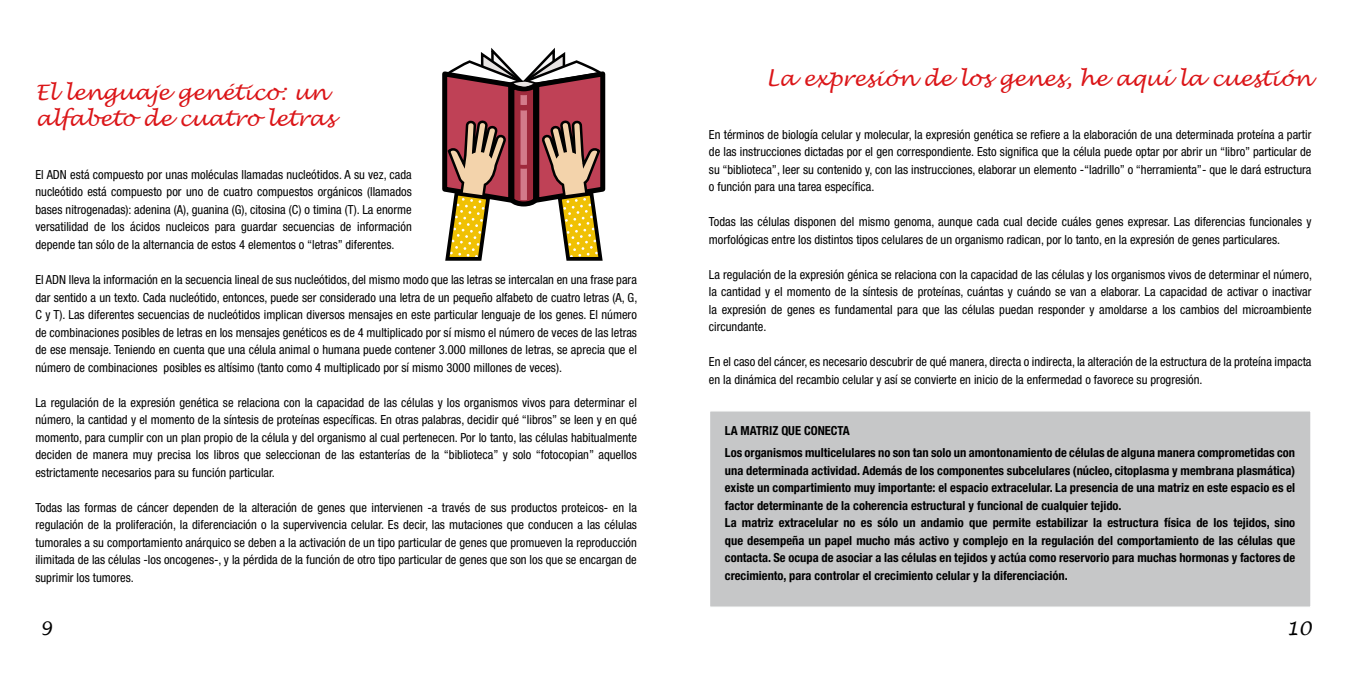
<style>
.page{position:relative;width:1347px;height:674px;background:#fff}
.page>*{position:absolute;margin:0;border:0;box-sizing:border-box;transform-origin:0 0}
.t1{font:italic 21.25px/26.2px "Lucida Handwriting";color:#db1619}
.t2{font:italic 18.75px "Lucida Handwriting";color:#000}
.t3{font:condensed 12.5px/17.5px "Helvetica Neue LT Std";color:#000;text-align:justify}
.t4{font:700 condensed 12.5px/17.5px "Helvetica Neue LT Std";color:#000}
</style>
<div class="page">
<svg style="left:442px;top:48px;width:164px;height:213px"></svg>
<div style="left:709px;top:410px;width:602px;height:197px;background:#c6c7c8;border:1px solid #fff"></div>
<h1 class="t1" style="left:35px;top:80px;width:301px">El lenguaje genético: un alfabeto de cuatro letras</h1>
<p class="t3" style="left:35px;top:165px;width:378px">El ADN está compuesto por unas moléculas llamadas nucleótidos. A su vez, cada nucleótido está compuesto por uno de cuatro compuestos orgánicos (llamados bases nitrogenadas): adenina (A), guanina (G), citosina (C) o timina (T). La enorme versatilidad de los ácidos nucleicos para guardar secuencias de información depende tan sólo de la alternancia de estos 4 elementos o “letras” diferentes.</p>
<p class="t3" style="left:35px;top:270px;width:603px">El ADN lleva la información en la secuencia lineal de sus nucleótidos, del mismo modo que las letras se intercalan en una frase para dar sentido a un texto. Cada nucleótido, entonces, puede ser considerado una letra de un pequeño alfabeto de cuatro letras (A, G, C y T). Las diferentes secuencias de nucleótidos implican diversos mensajes en este particular lenguaje de los genes. El número de combinaciones posibles de letras en los mensajes genéticos es de 4 multiplicado por sí mismo el número de veces de las letras de ese mensaje. Teniendo en cuenta que una célula animal o humana puede contener 3.000 millones de letras, se aprecia que el número de combinaciones posibles es altísimo (tanto como 4 multiplicado por sí mismo 3000 millones de veces).</p>
<p class="t3" style="left:35px;top:393px;width:603px">La regulación de la expresión genética se relaciona con la capacidad de las células y los organismos vivos para determinar el número, la cantidad y el momento de la síntesis de proteínas específicas. En otras palabras, decidir qué “libros” se leen y en qué momento, para cumplir con un plan propio de la célula y del organismo al cual pertenecen. Por lo tanto, las células habitualmente deciden de manera muy precisa los libros que seleccionan de las estanterías de la “biblioteca” y solo “fotocopian” aquellos estrictamente necesarios para su función particular.</p>
<p class="t3" style="left:35px;top:498px;width:603px">Todas las formas de cáncer dependen de la alteración de genes que intervienen -a través de sus productos proteicos- en la regulación de la proliferación, la diferenciación o la supervivencia celular. Es decir, las mutaciones que conducen a las células tumorales a su comportamiento anárquico se deben a la activación de un tipo particular de genes que promueven la reproducción ilimitada de las células -los oncogenes-, y la pérdida de la función de otro tipo particular de genes que son los que se encargan de suprimir los tumores.</p>
<h2 class="t2" style="left:39px;top:616px;width:14px">9</h2>
<h1 class="t1" style="left:765px;top:66px;width:547px">La expresión de los genes, he aquí la cuestión</h1>
<p class="t3" style="left:709px;top:125px;width:604px">En términos de biología celular y molecular, la expresión genética se refiere a la elaboración de una determinada proteína a partir de las instrucciones dictadas por el gen correspondiente. Esto significa que la célula puede optar por abrir un “libro” particular de su “biblioteca”, leer su contenido y, con las instrucciones, elaborar un elemento -“ladrillo” o “herramienta”- que le dará estructura o función para una tarea específica.</p>
<p class="t3" style="left:709px;top:213px;width:604px">Todas las células disponen del mismo genoma, aunque cada cual decide cuáles genes expresar. Las diferencias funcionales y morfológicas entre los distintos tipos celulares de un organismo radican, por lo tanto, en la expresión de genes particulares.</p>
<p class="t3" style="left:709px;top:265px;width:604px">La regulación de la expresión génica se relaciona con la capacidad de las células y los organismos vivos de determinar el número, la cantidad y el momento de la síntesis de proteínas, cuántas y cuándo se van a elaborar. La capacidad de activar o inactivar la expresión de genes es fundamental para que las células puedan responder y amoldarse a los cambios del microambiente circundante.</p>
<p class="t3" style="left:709px;top:353px;width:604px">En el caso del cáncer, es necesario descubrir de qué manera, directa o indirecta, la alteración de la estructura de la proteína impacta en la dinámica del recambio celular y así se convierte en inicio de la enfermedad o favorece su progresión.</p>
<p class="t4" style="left:725px;top:418px;width:572px;line-height:22.5px">LA MATRIZ QUE CONECTA<br>Los organismos multicelulares no son tan solo un amontonamiento de células de alguna manera comprometidas con</p>
<p class="t4" style="left:725px;top:461px;width:572px">una determinada actividad. Además de los componentes subcelulares (núcleo, citoplasma y membrana plasmática) existe un compartimiento muy importante: el espacio extracelular. La presencia de una matriz en este espacio es el factor determinante de la coherencia estructural y funcional de cualquier tejido.<br>La matriz extracelular no es sólo un andamio que permite estabilizar la estructura física de los tejidos, sino que desempeña un papel mucho más activo y complejo en la regulación del comportamiento de las células que contacta. Se ocupa de asociar a las células en tejidos y actúa como reservorio para muchas hormonas y factores de crecimiento, para controlar el crecimiento celular y la diferenciación.</p>
<h2 class="t2" style="left:1286px;top:616px;width:27px">10</h2>
</div>
